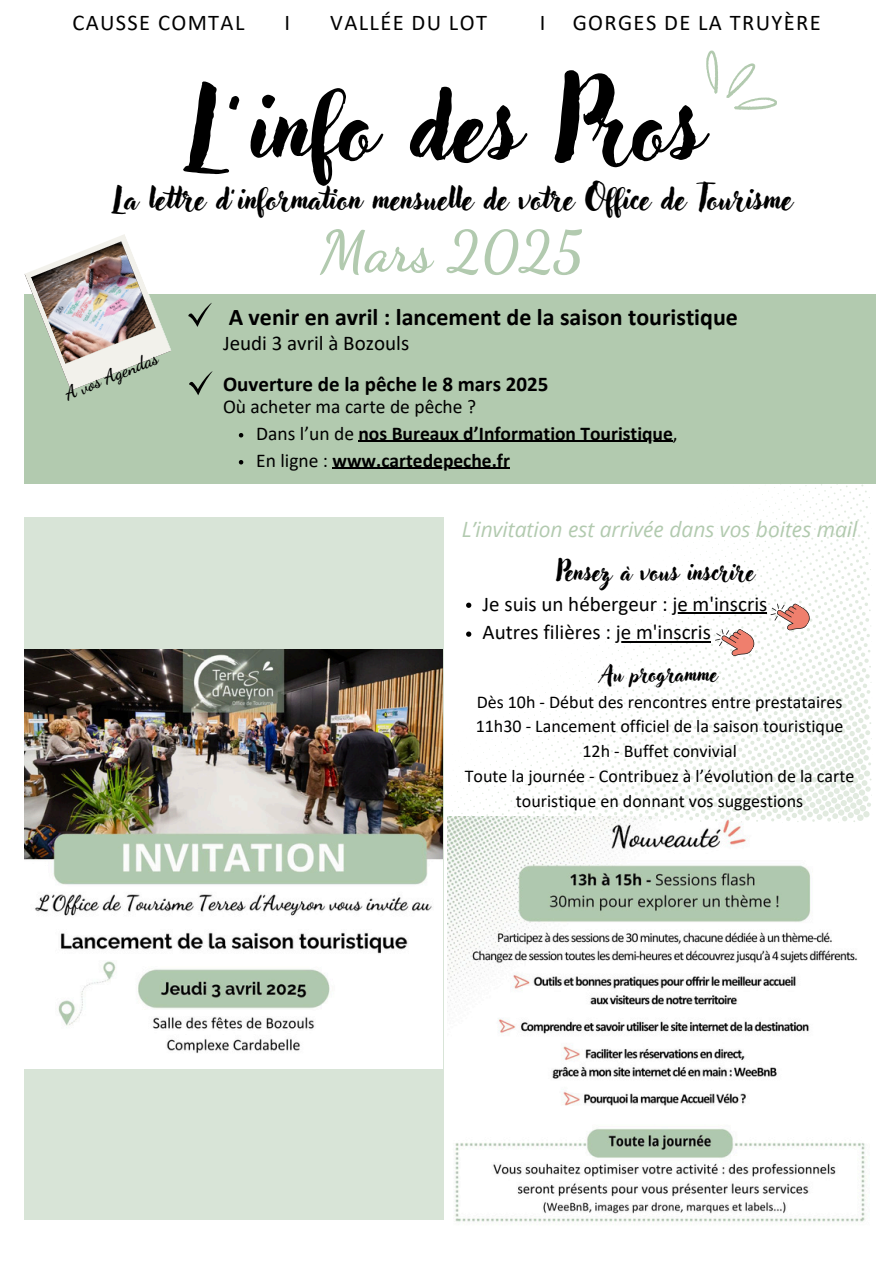
<style>
.page{position:relative;width:894px;height:1264px;background:#fff}
.page>*{position:absolute;margin:0;border:0;box-sizing:border-box;transform-origin:0 0}
.t1{font:94.8px "Adlery Pro";color:#000}
.t2{font:700 57px "Dancing Script";color:#b2caaf}
.t3{font:30px "Adlery Pro";color:#000}
.t4{font:700 24px "Calibri";color:#000}
.t5{font:24px "Adlery Pro";color:#000}
.t6{font:22.5px "Calibri";letter-spacing:.06em;color:#000}
.t7{font:21px "Calibri";color:#000}
.t8{font:italic 21px "Open Sans";color:#b2caaf}
.t9{font:700 21px "Calibri";color:#000}
.t10{font:21px "Adlery Pro";color:#000}
.t11{font:700 19.5px "Calibri";color:#000}
.t12{font:19.5px "Calibri";color:#000}
.t13{font:700 18.3px "Dancing Script";color:#000}
.t14{font:18px/24.8px "Calibri";color:#000;text-align:center}
.s1{font-weight:400}
</style>
<div class="page">
<svg style="left:706px;top:50px;width:12px;height:44px"></svg>
<svg style="left:726px;top:63px;width:50px;height:47px"></svg>
<div style="left:24px;top:295px;width:851px;height:189px;background:#b2caaf"></div>
<svg style="left:188px;top:303px;width:24px;height:24px"></svg>
<img style="left:24px;top:234px;width:148px;height:157px">
<svg style="left:189px;top:371px;width:24px;height:24px"></svg>
<div style="left:24px;top:517px;width:419px;height:702px;background:#d8e4d7"></div>
<img style="left:24px;top:650px;width:419px;height:418px">
<img style="left:448px;top:822px;width:418px;height:400px">
<svg style="left:478px;top:440px;width:394px;height:383px"></svg>
<svg style="left:448px;top:718px;width:90px;height:104px"></svg>
<svg style="left:239px;top:433px;width:4px;height:4px"></svg>
<hr style="left:358px;top:441px;width:314px;height:1px;background:#000">
<svg style="left:239px;top:460px;width:4px;height:4px"></svg>
<hr style="left:332px;top:468px;width:178px;height:1px;background:#000">
<svg style="left:466px;top:602px;width:5px;height:6px"></svg>
<hr style="left:672px;top:612px;width:95px;height:2px;background:#000">
<svg style="left:466px;top:631px;width:5px;height:5px"></svg>
<hr style="left:615px;top:641px;width:95px;height:2px;background:#000">
<svg style="left:770px;top:597px;width:43px;height:41px"></svg>
<svg style="left:714px;top:622px;width:44px;height:41px"></svg>
<p class="t6" style="left:72px;top:14px;width:173px">CAUSSE COMTAL</p>
<p class="t6" style="left:284px;top:14px;width:7px">I</p>
<p class="t6" style="left:330px;top:14px;width:158px">VALLÉE DU LOT</p>
<p class="t6" style="left:539px;top:14px;width:282px">I GORGES DE LA TRUYÈRE</p>
<p class="t1" style="left:190px;top:82px;width:514px">L’info des Pros</p>
<h6 class="t3" style="left:114px;top:185px;width:679px">La let re d’information mensuelle de votre Office de Tourisme</h6>
<p class="t2" style="left:320px;top:218px;width:263px">Mars 2025</p>
<p class="t4" style="left:229px;top:307px;width:510px">A venir en avril : lancement de la saison touristique</p>
<p class="t13" style="left:61px;top:384px;width:101px;rotate:-22deg">A vos Agendas</p>
<p class="t7" style="left:223px;top:334px;width:188px">Jeudi 3 avril à Bozouls</p>
<p class="t9" style="left:223px;top:375px;width:327px">Ouverture de la pêche le 8 mars 2025</p>
<h4 class="t12" style="left:223px;top:398px;width:254px">Où acheter ma carte de pêche ?</h4>
<p class="t11" style="left:256px;top:425px;width:423px"><span class="s1">Dans l’un de</span> nos Bureaux d’Information Touristique<span class="s1">,</span></p>
<h1 class="t11" style="left:256px;top:452px;width:255px"><span class="s1">En ligne :</span> www.cartedepeche.fr</h1>
<h2 class="t8" style="left:461px;top:514px;width:397px">L’invitation est arrivée dans vos boites mail</h2>
<p class="t5" style="left:556px;top:560px;width:200px">Pensez à vous inscrire</p>
<h5 class="t7" style="left:482px;top:594px;width:286px">Je suis un hébergeur : je m'inscris</h5>
<p class="t7" style="left:482px;top:623px;width:230px">Autres filières : je m'inscris</p>
<p class="t10" style="left:601px;top:664px;width:117px">Au programme</p>
<p class="t14" style="left:476px;top:690px;width:367px">Dès 10h - Début des rencontres entre prestataires</p>
<p class="t14" style="left:475px;top:715px;width:369px">11h30 - Lancement officiel de la saison touristique</p>
<p class="t14" style="left:582px;top:740px;width:156px">12h - Buffet convivial</p>
<p class="t14" style="left:464px;top:765px;width:391px">Toute la journée - Contribuez à l’évolution de la carte touristique en donnant vos suggestions</p>
</div>
